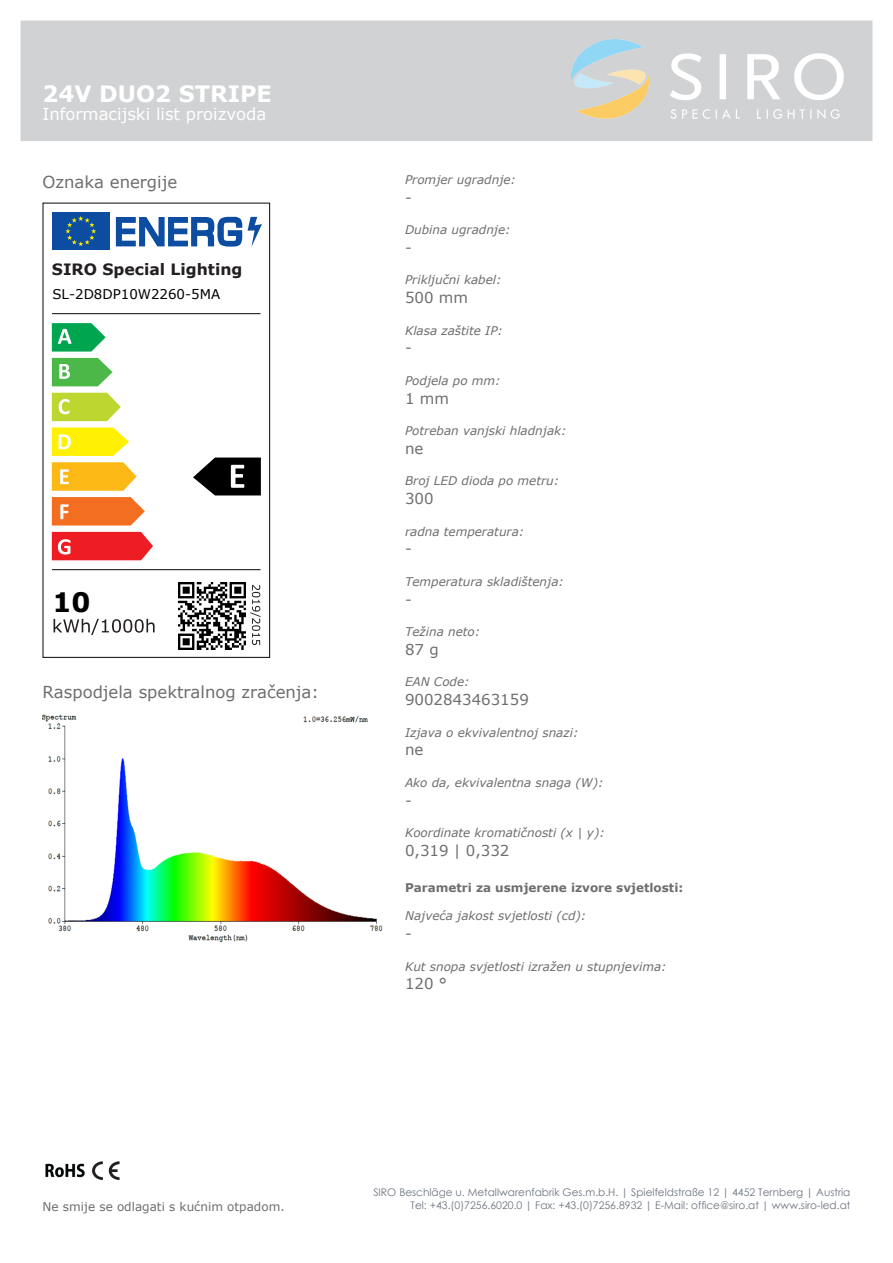
<style>
.page{position:relative;width:893px;height:1263px;background:#fff}
.page>*{position:absolute;margin:0;border:0;box-sizing:border-box;transform-origin:0 0}
.t1{font:700 26.85px "Verdana";color:#000}
.t2{font:700 22.5px "Verdana";color:#fff}
.t3{font:16.5px "Verdana";color:#6e6e6e}
.t4{font:16.5px "Verdana";color:#fff}
.t5{font:700 15.6px "Verdana";color:#231f20}
.t6{font:15px "Verdana";color:#6e6e6e}
.t7{font:13.35px "Verdana";color:#000}
.t8{font:italic 12px "Verdana";color:#6e6e6e}
.t9{font:700 12px "Verdana";color:#6e6e6e}
.t10{font:12px "Verdana";color:#6e6e6e}
.t11{font:10.5px/12.6px "Century Gothic";color:#6d747f;text-align:right}
</style>
<div class="page">
<div style="left:21px;top:21px;width:851px;height:120px;background:#d1d2d4"></div>
<img style="left:571px;top:40px;width:272px;height:78px">
<img style="left:45px;top:1163px;width:40px;height:15px">
<svg style="left:92px;top:1161px;width:27px;height:19px"></svg>
<div style="left:52px;top:212px;width:58px;height:38px;background:#0d4da1"></div>
<svg style="left:65px;top:216px;width:31px;height:30px"></svg>
<svg style="left:116px;top:217px;width:126px;height:30px"></svg>
<svg style="left:248px;top:217px;width:14px;height:30px"></svg>
<svg style="left:52px;top:323px;width:54px;height:29px"></svg>
<svg style="left:52px;top:358px;width:61px;height:28px"></svg>
<svg style="left:52px;top:393px;width:69px;height:28px;background:#c7db4d"></svg>
<svg style="left:52px;top:427px;width:77px;height:29px;background:#fff32b"></svg>
<svg style="left:52px;top:462px;width:85px;height:29px;background:#fcc133"></svg>
<svg style="left:52px;top:497px;width:93px;height:28px;background:#f47d38"></svg>
<svg style="left:52px;top:532px;width:101px;height:28px;background:#ef3237"></svg>
<svg style="left:54px;top:619px;width:101px;height:16px"></svg>
<hr style="left:52px;top:313px;width:209px;height:1px;background:#231f20">
<hr style="left:52px;top:569px;width:209px;height:1px;background:#231f20">
<svg style="left:250px;top:585px;width:11px;height:60px"></svg>
<svg style="left:193px;top:457px;width:68px;height:38px"></svg>
<div style="left:42px;top:203px;width:228px;height:455px;border:1px solid #231f20"></div>
<img style="left:179px;top:582px;width:67px;height:67px">
<img style="left:42px;top:714px;width:341px;height:228px">
<h2 class="t2" style="left:42px;top:80px;width:231px">24V DUO2 STRIPE</h2>
<h3 class="t4" style="left:42px;top:104px;width:225px">Informacijski list proizvoda</h3>
<h3 class="t3" style="left:42px;top:171px;width:136px">Oznaka energije</h3>
<h3 class="t5" style="left:52px;top:260px;width:192px">SIRO Special Lighting</h3>
<p class="t7" style="left:52px;top:285px;width:169px">SL-2D8DP10W2260-5MA</p>
<h1 class="t1" style="left:52px;top:585px;width:40px">10</h1>
<h3 class="t3" style="left:42px;top:681px;width:278px">Raspodjela spektralnog zračenja:</h3>
<p class="t8" style="left:405px;top:172px;width:113px">Promjer ugradnje:</p>
<p class="t6" style="left:405px;top:187px;width:8px">-</p>
<p class="t8" style="left:405px;top:222px;width:107px">Dubina ugradnje:</p>
<p class="t6" style="left:405px;top:238px;width:8px">-</p>
<p class="t8" style="left:405px;top:272px;width:98px">Priključni kabel:</p>
<p class="t6" style="left:405px;top:288px;width:64px">500 mm</p>
<p class="t8" style="left:405px;top:322px;width:100px">Klasa zaštite IP:</p>
<p class="t6" style="left:405px;top:338px;width:8px">-</p>
<p class="t8" style="left:405px;top:373px;width:97px">Podjela po mm:</p>
<p class="t6" style="left:405px;top:388px;width:45px">1 mm</p>
<p class="t8" style="left:405px;top:423px;width:163px">Potreban vanjski hladnjak:</p>
<p class="t6" style="left:405px;top:439px;width:20px">ne</p>
<p class="t8" style="left:405px;top:473px;width:156px">Broj LED dioda po metru:</p>
<p class="t6" style="left:405px;top:489px;width:30px">300</p>
<p class="t8" style="left:405px;top:523px;width:121px">radna temperatura:</p>
<p class="t6" style="left:405px;top:539px;width:8px">-</p>
<p class="t8" style="left:405px;top:574px;width:160px">Temperatura skladištenja:</p>
<p class="t6" style="left:405px;top:589px;width:8px">-</p>
<p class="t8" style="left:405px;top:624px;width:77px">Težina neto:</p>
<p class="t6" style="left:405px;top:640px;width:35px">87 g</p>
<p class="t8" style="left:405px;top:674px;width:66px">EAN Code:</p>
<p class="t6" style="left:405px;top:690px;width:125px">9002843463159</p>
<p class="t8" style="left:405px;top:724px;width:175px">Izjava o ekvivalentnoj snazi:</p>
<p class="t6" style="left:405px;top:740px;width:20px">ne</p>
<p class="t8" style="left:405px;top:775px;width:200px">Ako da, ekvivalentna snaga (W):</p>
<p class="t6" style="left:405px;top:790px;width:8px">-</p>
<p class="t8" style="left:405px;top:825px;width:201px">Koordinate kromatičnosti (x | y):</p>
<p class="t6" style="left:405px;top:841px;width:106px">0,319 | 0,332</p>
<p class="t9" style="left:405px;top:880px;width:280px">Parametri za usmjerene izvore svjetlosti:</p>
<p class="t8" style="left:405px;top:908px;width:183px">Najveća jakost svjetlosti (cd):</p>
<p class="t6" style="left:405px;top:924px;width:8px">-</p>
<p class="t8" style="left:405px;top:958px;width:263px">Kut snopa svjetlosti izražen u stupnjevima:</p>
<p class="t6" style="left:405px;top:974px;width:43px">120 °</p>
<p class="t10" style="left:42px;top:1198px;width:244px">Ne smije se odlagati s kućnim otpadom.</p>
<p class="t11" style="left:373px;top:1186px;width:479px">SIRO Beschläge u. Metallwarenfabrik Ges.m.b.H. | Spielfeldstraße 12 | 4452 Ternberg | Austria<br>Tel: +43.(0)7256.6020.0 | Fax: +43.(0)7256.8932 | E-Mail: office@siro.at | www.siro-led.at</p>
</div>
